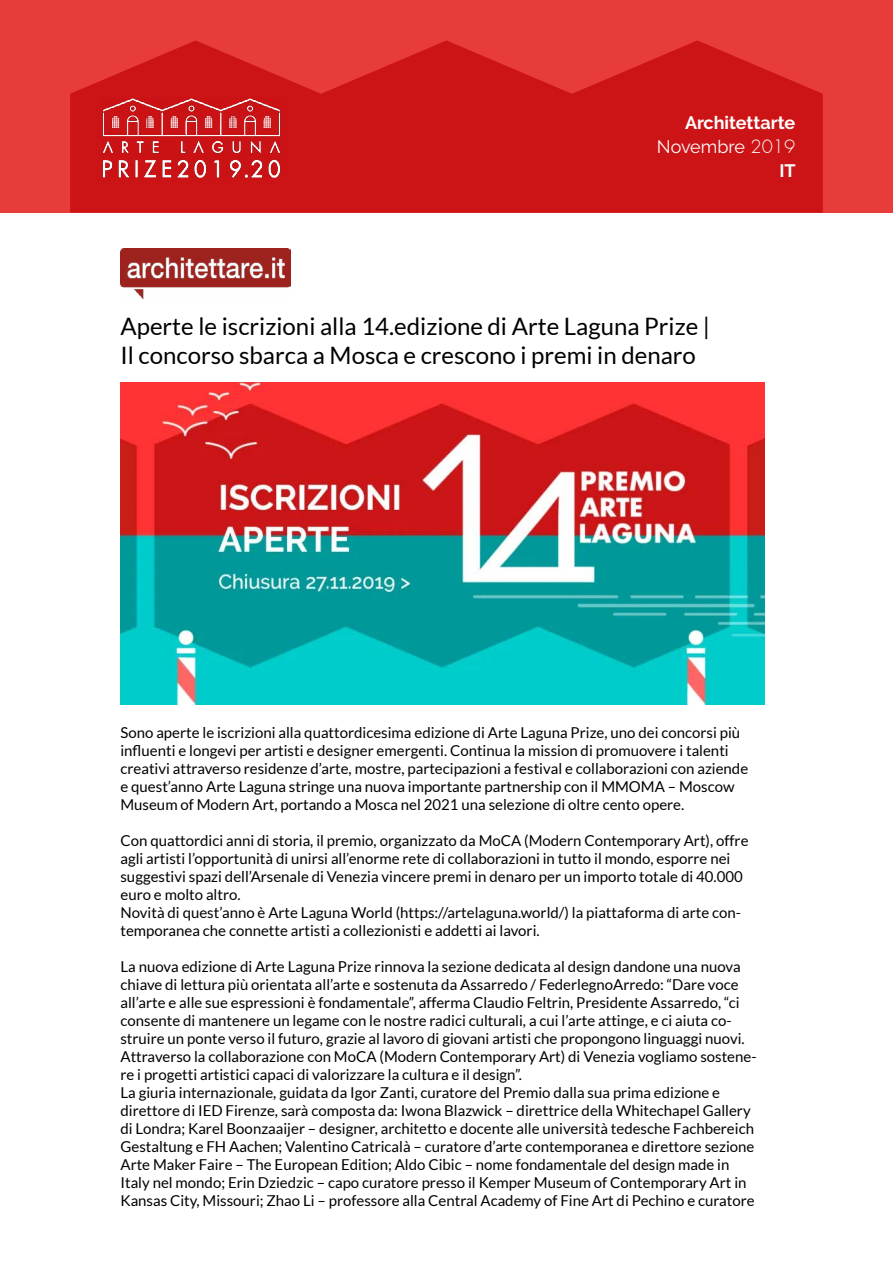
<style>
.page{position:relative;width:893px;height:1263px;background:#fff}
.page>*{position:absolute;margin:0;border:0;box-sizing:border-box;transform-origin:0 0}
.t1{font:24px/28.8px "Lato";color:#000}
.t2{font:700 18px/24px "Raleway";color:#fff;text-align:right}
.t3{font:15px/18px "Lato";color:#000}
.s1{font-weight:400}
.s2{font-family:"Futura";font-weight:300}
</style>
<div class="page">
<div style="left:0;top:0;width:893px;height:213px;background:#e83c3b"></div>
<svg style="left:70px;top:40px;width:753px;height:173px;fill:#cc1417"></svg>
<img style="left:102px;top:99px;width:179px;height:78px">
<img style="left:120px;top:248px;width:171px;height:50px">
<img style="left:120px;top:383px;width:644px;height:321px">
<p class="t2" style="left:657px;top:111px;width:140px">Architettarte<br><span class="s1">Novembre</span> <span class="s2">2019<br></span>IT</p>
<h1 class="t1" style="left:120px;top:312px;width:591px">Aperte le iscrizioni alla 14.edizione di Arte Laguna Prize |<br>Il concorso sbarca a Mosca e crescono i premi in denaro</h1>
<p class="t3" style="left:120px;top:723px;width:629px">Sono aperte le iscrizioni alla quattordicesima edizione di Arte Laguna Prize, uno dei concorsi più influenti e longevi per artisti e designer emergenti. Continua la mission di promuovere i talenti creativi attraverso residenze d’arte, mostre, partecipazioni a festival e collaborazioni con aziende e quest’anno Arte Laguna stringe una nuova importante partnership con il MMOMA – Moscow Museum of Modern Art, portando a Mosca nel 2021 una selezione di oltre cento opere.</p>
<p class="t3" style="left:120px;top:831px;width:629px">Con quattordici anni di storia, il premio, organizzato da MoCA (Modern Contemporary Art), offre agli artisti l’opportunità di unirsi all’enorme rete di collaborazioni in tutto il mondo, esporre nei suggestivi spazi dell’Arsenale di Venezia vincere premi in denaro per un importo totale di 40.000 euro e molto altro.<br>Novità di quest’anno è Arte Laguna World (https://artelaguna.world/) la piattaforma di arte con&shy;temporanea che connette artisti a collezionisti e addetti ai lavori.</p>
<p class="t3" style="left:120px;top:957px;width:638px">La nuova edizione di Arte Laguna Prize rinnova la sezione dedicata al design dandone una nuova chiave di lettura più orientata all’arte e sostenuta da Assarredo / FederlegnoArredo: “Dare voce all’arte e alle sue espressioni è fondamentale”, afferma Claudio Feltrin, Presidente Assarredo, “ci consente di mantenere un legame con le nostre radici culturali, a cui l’arte attinge, e ci aiuta co&shy;struire un ponte verso il futuro, grazie al lavoro di giovani artisti che propongono linguaggi nuovi.<br>Attraverso la collaborazione con MoCA (Modern Contemporary Art) di Venezia vogliamo sostene&shy;re i progetti artistici capaci di valorizzare la cultura e il design”.<br>La giuria internazionale, guidata da Igor Zanti, curatore del Premio dalla sua prima edizione e direttore di IED Firenze, sarà composta da: Iwona Blazwick – direttrice della Whitechapel Gallery di Londra; Karel Boonzaaijer – designer, architetto e docente alle università tedesche Fachbereich Gestaltung e FH Aachen; Valentino Catricalà – curatore d’arte contemporanea e direttore sezione Arte Maker Faire – The European Edition; Aldo Cibic – nome fondamentale del design made in Italy nel mondo; Erin Dziedzic – capo curatore presso il Kemper Museum of Contemporary Art in Kansas City, Missouri; Zhao Li – professore alla Central Academy of Fine Art di Pechino e curatore</p>
</div>
